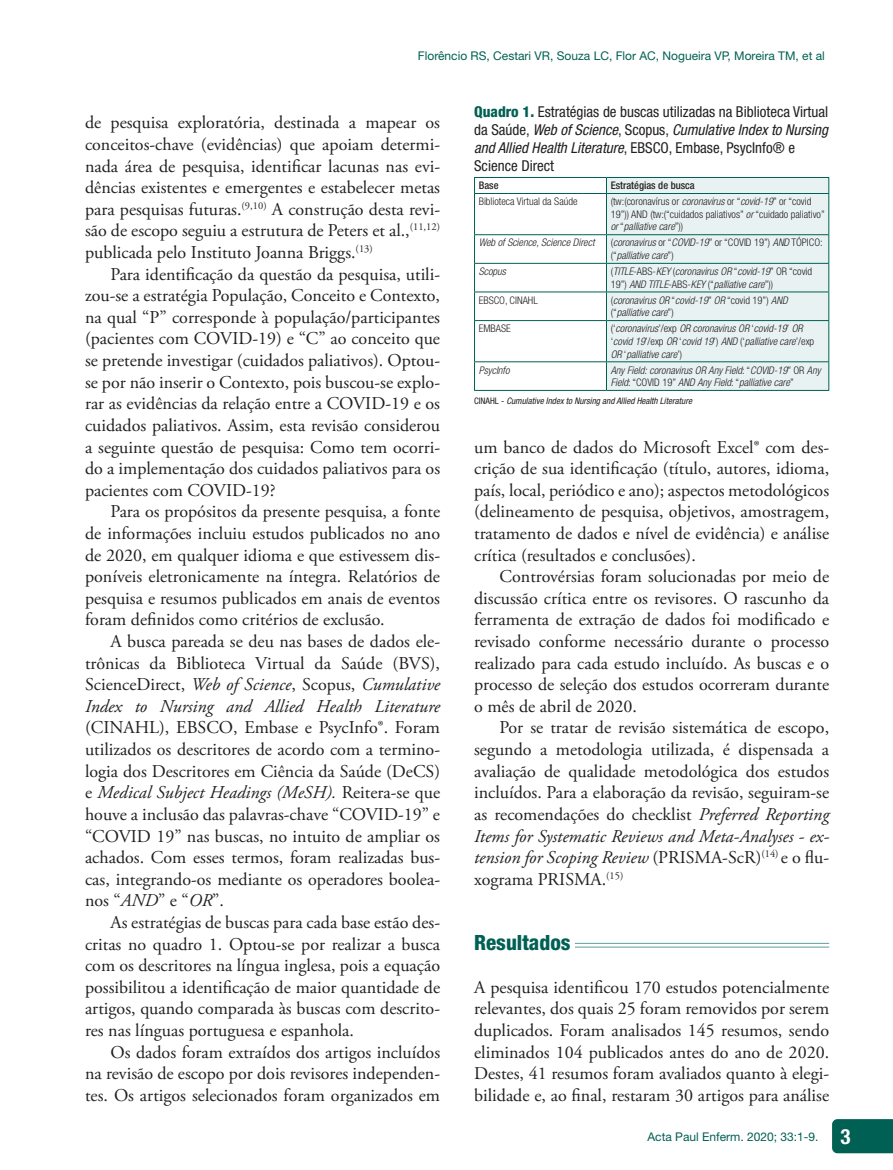
<style>
.page{position:relative;width:893px;height:1170px;background:#fff}
.page>*{position:absolute;margin:0;border:0;box-sizing:border-box;transform-origin:0 0}
.t1{font:800 condensed 21px "Helvetica Neue LT Std";color:#006053}
.t2{font:18px/21.6px "Adobe Garamond Pro";color:#231f20;text-align:justify}
.t3{font:condensed 15px/18px "Helvetica Neue LT Std";color:#231f20}
.t4{font:12px "Helvetica Neue LT Std";color:#006053}
.t5{font:italic 300 condensed 10.5px/12.6px "Helvetica Neue LT Std";color:#231f20}
.t6{font:300 condensed 10.5px/12.6px "Helvetica Neue LT Std";color:#231f20}
.t7{font:500 condensed 10.5px "Helvetica Neue LT Std";color:#231f20}
.t8{font:italic condensed 9px "Helvetica Neue LT Std";color:#231f20}
.s1{font-style:italic}
.s2{font-weight:800;color:#006053}
.s3{font-style:normal}
.s4{font-weight:700;font-stretch:condensed;font-size:21px;color:#fff}
</style>
<div class="page">
<div style="left:832px;top:1119px;width:61px;height:34px;background:#006053"></div>
<hr style="left:474px;top:942px;width:355px;height:1px;background:#5c9e99">
<hr style="left:474px;top:946px;width:355px;height:1px;background:#5c9e99">
<div style="left:474px;top:936px;width:101px;height:20px;background:#fff"></div>
<div style="left:607px;top:178px;width:221px;height:212px;background:#e9f2f2"></div>
<hr style="left:474px;top:177px;width:132px;height:1px;background:#006053">
<svg style="left:474px;top:178px;width:1px;height:15px"></svg>
<hr style="left:606px;top:177px;width:223px;height:1px;background:#006053">
<svg style="left:606px;top:178px;width:1px;height:15px"></svg>
<svg style="left:828px;top:178px;width:1px;height:15px"></svg>
<hr style="left:474px;top:193px;width:132px;height:1px;background:#006053">
<hr style="left:474px;top:194px;width:1px;height:40px;background:#006053">
<hr style="left:606px;top:193px;width:223px;height:1px;background:#006053">
<hr style="left:606px;top:194px;width:1px;height:40px;background:#006053">
<hr style="left:828px;top:194px;width:1px;height:40px;background:#006053">
<hr style="left:474px;top:234px;width:132px;height:1px;background:#006053">
<hr style="left:606px;top:234px;width:223px;height:1px;background:#006053">
<hr style="left:474px;top:263px;width:132px;height:1px;background:#006053">
<hr style="left:606px;top:263px;width:223px;height:1px;background:#006053">
<hr style="left:474px;top:291px;width:132px;height:1px;background:#006053">
<svg style="left:474px;top:235px;width:1px;height:85px"></svg>
<hr style="left:606px;top:291px;width:223px;height:1px;background:#006053">
<svg style="left:606px;top:235px;width:1px;height:85px"></svg>
<svg style="left:828px;top:235px;width:1px;height:85px"></svg>
<hr style="left:474px;top:320px;width:132px;height:1px;background:#006053">
<hr style="left:474px;top:321px;width:1px;height:40px;background:#006053">
<hr style="left:606px;top:320px;width:223px;height:1px;background:#006053">
<hr style="left:606px;top:321px;width:1px;height:40px;background:#006053">
<hr style="left:828px;top:321px;width:1px;height:40px;background:#006053">
<hr style="left:474px;top:361px;width:132px;height:1px;background:#006053">
<svg style="left:474px;top:362px;width:1px;height:28px"></svg>
<hr style="left:606px;top:361px;width:223px;height:1px;background:#006053">
<svg style="left:606px;top:362px;width:1px;height:28px"></svg>
<svg style="left:828px;top:362px;width:1px;height:28px"></svg>
<hr style="left:474px;top:390px;width:132px;height:1px;background:#006053">
<hr style="left:606px;top:390px;width:223px;height:1px;background:#006053">
<p class="t4" style="left:418px;top:48px;width:408px">Florêncio RS, Cestari VR, Souza LC, Flor AC, Nogueira VP, Moreira TM, et al</p>
<p class="t2" style="left:85px;top:112px;width:357px">de pesquisa exploratória, destinada a mapear os conceitos-chave (evidências) que apoiam determi&shy;nada área de pesquisa, identificar lacunas nas evi&shy;dências existentes e emergentes e estabelecer metas para pesquisas futuras.<sup>(9,10)</sup> A construção desta revi&shy;são de escopo seguiu a estrutura de Peters et al.,<sup>(11,12) </sup>publicada pelo Instituto Joanna Briggs.<sup>(13)</sup></p>
<p class="t2" style="left:85px;top:264px;width:357px;text-indent:26px">Para identificação da questão da pesquisa, utili&shy;zou-se a estratégia População, Conceito e Contexto, na qual “P” corresponde à população/participantes (pacientes com COVID-19) e “C” ao conceito que se pretende investigar (cuidados paliativos). Optou&shy;se por não inserir o Contexto, pois buscou-se explo&shy;rar as evidências da relação entre a COVID-19 e os cuidados paliativos. Assim, esta revisão considerou a seguinte questão de pesquisa: Como tem ocorri&shy;do a implementação dos cuidados paliativos para os pacientes com COVID-19?</p>
<p class="t2" style="left:85px;top:501px;width:357px;text-indent:26px">Para os propósitos da presente pesquisa, a fonte de informações incluiu estudos publicados no ano de 2020, em qualquer idioma e que estivessem dis&shy;poníveis eletronicamente na íntegra. Relatórios de pesquisa e resumos publicados em anais de eventos foram definidos como critérios de exclusão.</p>
<p class="t2" style="left:85px;top:631px;width:357px;text-indent:26px">A busca pareada se deu nas bases de dados ele&shy;trônicas da Biblioteca Virtual da Saúde (BVS), ScienceDirect, <span class="s1">Web of Science</span>, Scopus, <span class="s1">Cumulative Index to Nursing and Allied Health Literature</span></p>
<p class="t2" style="left:85px;top:717px;width:357px">(CINAHL), EBSCO, Embase e PsycInfo®. Foram utilizados os descritores de acordo com a termino&shy;logia dos Descritores em Ciência da Saúde (DeCS) e <span class="s1">Medical Subject Headings (MeSH).</span> Reitera-se que houve a inclusão das palavras-chave “COVID-19” e “COVID 19” nas buscas, no intuito de ampliar os achados. Com esses termos, foram realizadas bus&shy;cas, integrando-os mediante os operadores boolea&shy;nos “<span class="s1">AND</span>” e “<span class="s1">OR</span>”.</p>
<p class="t2" style="left:85px;top:912px;width:357px;text-indent:26px">As estratégias de buscas para cada base estão des&shy;critas no quadro 1. Optou-se por realizar a busca com os descritores na língua inglesa, pois a equação possibilitou a identificação de maior quantidade de artigos, quando comparada às buscas com descrito&shy;res nas línguas portuguesa e espanhola.</p>
<p class="t2" style="left:85px;top:1041px;width:357px;text-indent:26px">Os dados foram extraídos dos artigos incluídos na revisão de escopo por dois revisores independen&shy;tes. Os artigos selecionados foram organizados em</p>
<p class="t3" style="left:474px;top:103px;width:356px"><span class="s2">Quadro 1.</span> Estratégias de buscas utilizadas na Biblioteca Virtual da Saúde, <span class="s1">Web of Science</span>, Scopus, <span class="s1">Cumulative Index to Nursing and Allied Health Literature</span>, EBSCO, Embase, PsycInfo® e Science Direct</p>
<p class="t7" style="left:479px;top:179px;width:21px">Base</p>
<p class="t7" style="left:611px;top:179px;width:86px">Estratégias de busca</p>
<p class="t6" style="left:479px;top:195px;width:100px">Biblioteca Virtual da Saúde</p>
<p class="t6" style="left:611px;top:195px;width:216px">(tw:(coronavírus or <span class="s1">coronavirus</span> or “<span class="s1">covid-19</span>” or “covid<br>19”)) AND (tw:(“cuidados paliativos” <span class="s1">or</span> “cuidado paliativo” <span class="s1">or</span> “<span class="s1">palliative care</span>”))</p>
<p class="t5" style="left:479px;top:237px;width:117px">Web of Science, Science Direct</p>
<p class="t5" style="left:611px;top:237px;width:213px"><span class="s3">(</span>coronavirus <span class="s3">or “</span>COVID-19<span class="s3">” or “COVID 19”)</span> AND <span class="s3">TÓPICO: (“</span>palliative care<span class="s3">”)</span></p>
<p class="t5" style="left:479px;top:265px;width:29px">Scopus</p>
<p class="t5" style="left:611px;top:265px;width:203px"><span class="s3">(</span>TITLE<span class="s3">-ABS-</span>KEY <span class="s3">(</span>coronavirus OR <span class="s3">“</span>covid-19<span class="s3">” OR “covid<br>19”)</span> AND TITLE<span class="s3">-ABS-</span>KEY <span class="s3">(“</span>palliative care<span class="s3">”))</span></p>
<p class="t6" style="left:479px;top:293px;width:61px">EBSCO, CINAHL</p>
<p class="t5" style="left:611px;top:294px;width:178px"><span class="s3">(</span>coronavirus OR <span class="s3">“</span>covid-19<span class="s3">”</span> OR <span class="s3">“covid 19”)</span> AND <span class="s3">(“</span>palliative care<span class="s3">”)</span></p>
<p class="t6" style="left:479px;top:322px;width:34px">EMBASE</p>
<p class="t5" style="left:611px;top:322px;width:205px"><span class="s3">(‘</span>coronavirus<span class="s3">’/exp</span> OR coronavirus OR <span class="s3">‘</span>covid-19<span class="s3">’</span> OR <span class="s3">‘</span>covid 19<span class="s3">’/exp</span> OR <span class="s3">‘</span>covid 19<span class="s3">’)</span> AND <span class="s3">(‘</span>palliative care<span class="s3">’/exp<br></span>OR <span class="s3">‘</span>palliative care<span class="s3">’)</span></p>
<p class="t5" style="left:479px;top:364px;width:32px">PsycInfo</p>
<p class="t5" style="left:611px;top:364px;width:211px">Any Field: coronavirus OR Any Field<span class="s3">: “</span>COVID-19<span class="s3">” OR</span> Any<br>Field<span class="s3">: “COVID 19”</span> AND Any Field<span class="s3">: “</span>palliative care<span class="s3">”</span></p>
<p class="t8" style="left:474px;top:395px;width:219px"><span class="s3">CINAHL -</span> Cumulative Index to Nursing and Allied Health Literature</p>
<p class="t2" style="left:474px;top:436px;width:357px">um banco de dados do Microsoft Excel® com des&shy;crição de sua identificação (título, autores, idioma, país, local, periódico e ano); aspectos metodológicos (delineamento de pesquisa, objetivos, amostragem, tratamento de dados e nível de evidência) e análise crítica (resultados e conclusões).</p>
<p class="t2" style="left:474px;top:566px;width:357px;text-indent:26px">Controvérsias foram solucionadas por meio de discussão crítica entre os revisores. O rascunho da ferramenta de extração de dados foi modificado e revisado conforme necessário durante o processo realizado para cada estudo incluído. As buscas e o processo de seleção dos estudos ocorreram durante o mês de abril de 2020.</p>
<p class="t2" style="left:474px;top:717px;width:357px;text-indent:26px">Por se tratar de revisão sistemática de escopo, segundo a metodologia utilizada, é dispensada a avaliação de qualidade metodológica dos estudos incluídos. Para a elaboração da revisão, seguiram-se as recomendações do checklist <span class="s1">Preferred Reporting Items for Systematic Reviews and Meta-Analyses - ex&shy;tension for Scoping Review</span> (PRISMA-ScR)<sup>(14)</sup> e o flu&shy;xograma PRISMA.<sup>(15)</sup></p>
<p class="t1" style="left:474px;top:929px;width:98px">Resultados</p>
<p class="t2" style="left:474px;top:976px;width:357px">A pesquisa identificou 170 estudos potencialmente relevantes, dos quais 25 foram removidos por serem duplicados. Foram analisados 145 resumos, sendo eliminados 104 publicados antes do ano de 2020.<br>Destes, 41 resumos foram avaliados quanto à elegi&shy;bilidade e, ao final, restaram 30 artigos para análise</p>
<p class="t4" style="left:647px;top:1129px;width:205px">Acta Paul Enferm. 2020; 33:1-9. <span class="s4">3</span></p>
</div>
